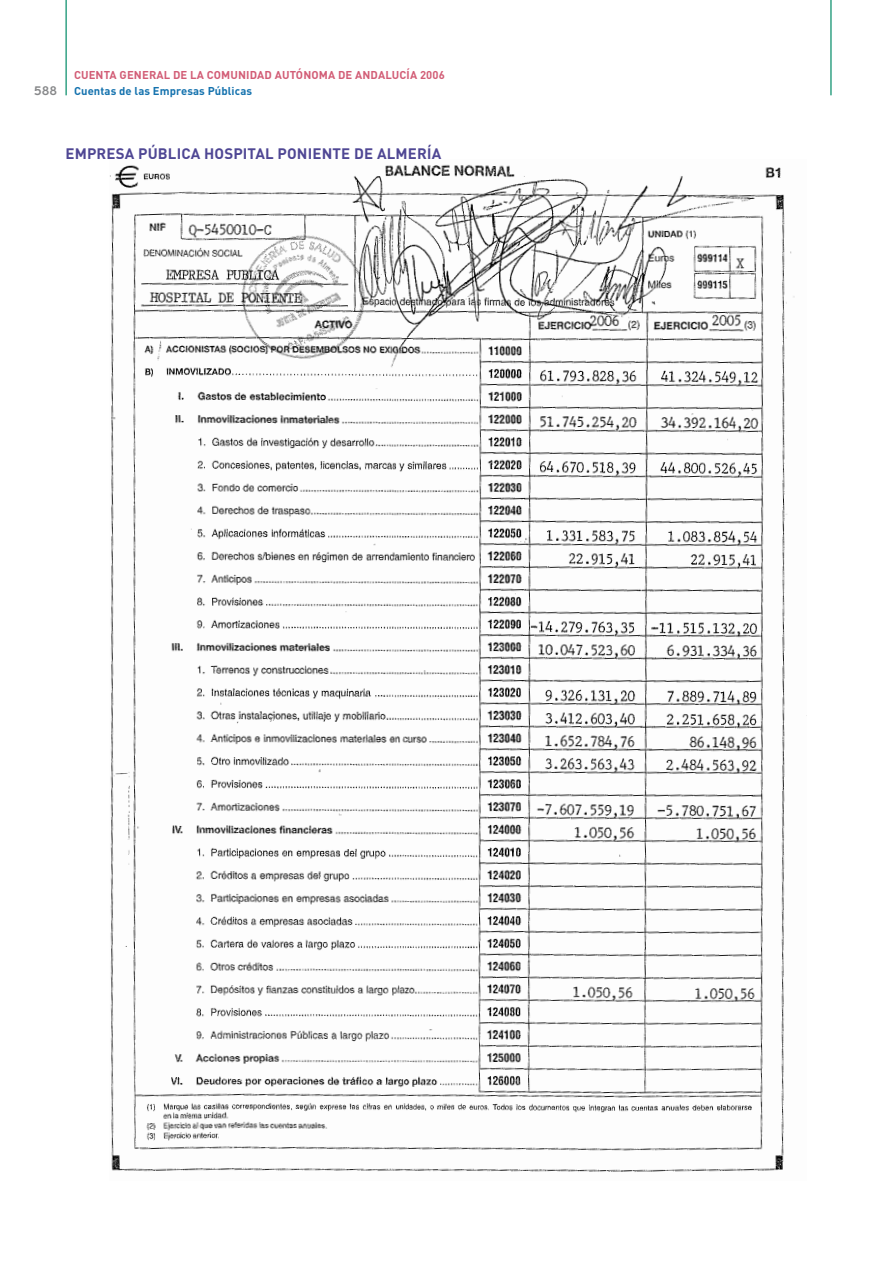
<style>
.page{position:relative;width:888px;height:1267px;background:#fff}
.page>*{position:absolute;margin:0;border:0;box-sizing:border-box;transform-origin:0 0}
.t1{font:700 15px "DIN";letter-spacing:.01em;color:#4f4794}
.t2{font:13.8px "Insignia";color:#87888a}
.t3{font:700 11.25px "DIN";letter-spacing:.01em;color:#d25d76}
.t4{font:700 11.25px "DIN";letter-spacing:.01em;color:#1472ae}
</style>
<div class="page">
<hr style="left:830px;top:0;width:1px;height:95px;background:#008a66">
<img style="left:110px;top:164px;width:697px;height:1008px">
<hr style="left:66px;top:0;width:1px;height:95px;background:#008a66">
<p class="t2" style="left:34px;top:84px;width:24px">588</p>
<p class="t3" style="left:74px;top:67px;width:16px">CUENTA</p>
<p class="t3" style="left:120px;top:67px;width:16px">GENERAL</p>
<p class="t3" style="left:173px;top:67px;width:66px">DE LA COMUNIDAD</p>
<p class="t3" style="left:275px;top:67px;width:96px">AUTÓNO MA DE ANDALUC</p>
<p class="t3" style="left:406px;top:67px;width:40px">ÍA 2006</p>
<p class="t4" style="left:74px;top:84px;width:180px">CUENTAS DE LAS EMPRESAS PÚBLICAS</p>
<p class="t1" style="left:66px;top:144px;width:377px">EM PRESA PÚBLICA HOSPITAL PONIENTE DE ALM ERÍA</p>
</div>
